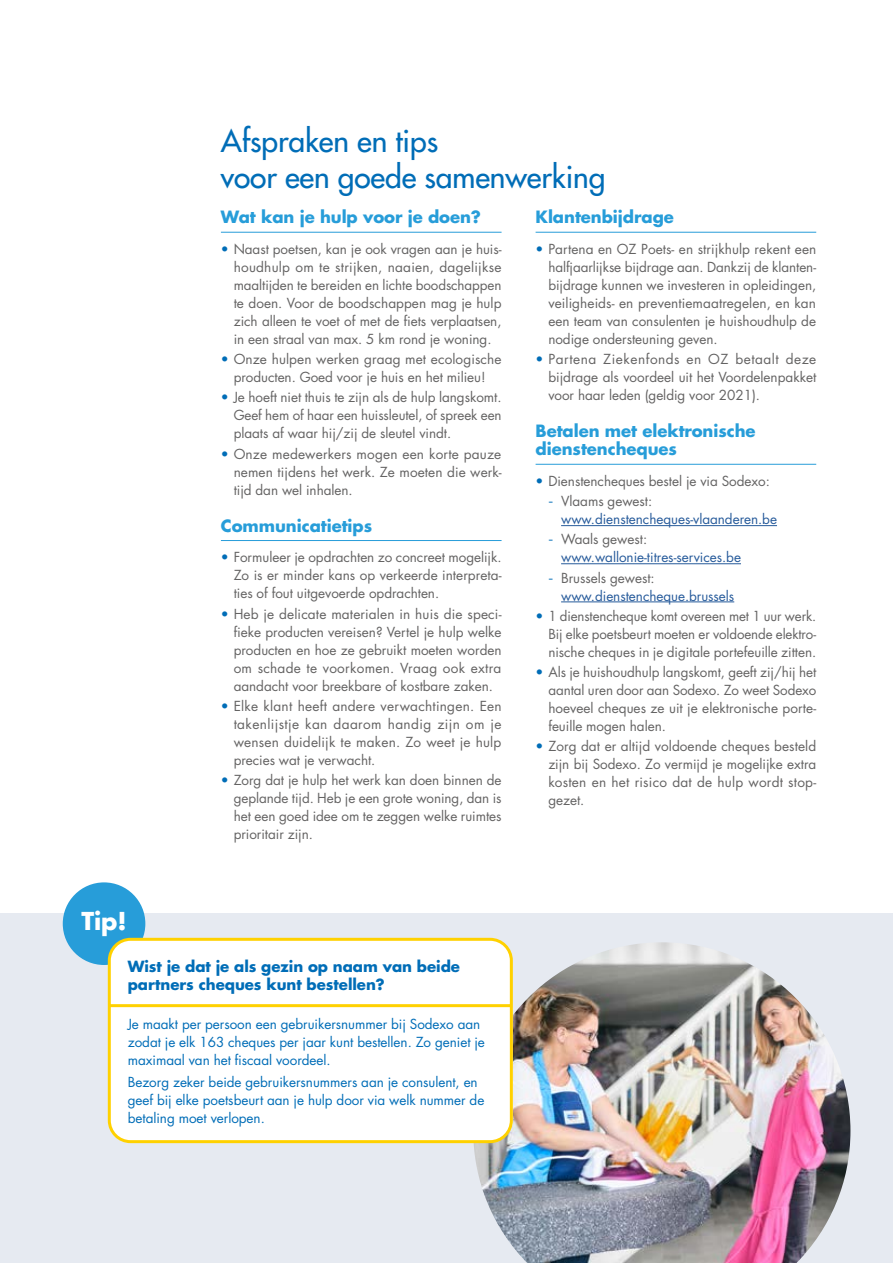
<style>
.page{position:relative;width:893px;height:1263px;background:#fff}
.page>*{position:absolute;margin:0;border:0;box-sizing:border-box;transform-origin:0 0}
.t1{font:500 30px/36px "Futura Std";letter-spacing:-.005em;color:#006db7}
.t2{font:700 24px "Futura Std";color:#fff}
.t3{font:700 16.5px/18px "Futura Std";letter-spacing:-.005em;color:#279dd9}
.t4{font:700 15px/18px "Futura Std";letter-spacing:-.005em;color:#006db7}
.t5{font:13.5px/18px "Futura Std";letter-spacing:-.005em;color:#646363;text-align:justify}
.t6{font:13.5px/18px "Futura Std";letter-spacing:-.005em;color:#006db7}
.t7{font:13.5px/18px "Futura Std";letter-spacing:-.005em;color:#275b9b}
.s1{color:#006db7}
.s2{font-family:"Aller";font-weight:300;color:#006db7}
.s3{color:#646363}
</style>
<div class="page">
<hr style="left:221px;top:232px;width:281px;height:1px;background:#279dd9">
<hr style="left:221px;top:540px;width:281px;height:1px;background:#279dd9">
<hr style="left:536px;top:232px;width:280px;height:1px;background:#279dd9">
<hr style="left:536px;top:464px;width:280px;height:1px;background:#279dd9">
<hr style="left:561px;top:525px;width:216px;height:1px;background:#275b9b">
<hr style="left:561px;top:563px;width:180px;height:1px;background:#275b9b">
<hr style="left:561px;top:601px;width:173px;height:1px;background:#275b9b">
<div style="left:0;top:913px;width:893px;height:350px;background:#e6eaf1"></div>
<div style="left:63px;top:882px;width:82px;height:83px;background:#279dd9;border-radius:50%"></div>
<img style="left:473px;top:942px;width:377px;height:321px">
<div style="left:109px;top:939px;width:402px;height:203px;background:#fff;border-radius:21px"></div>
<div style="left:108px;top:938px;width:405px;height:205px;border:3px solid #ffd100;border-radius:21px"></div>
<hr style="left:109px;top:1004px;width:402px;height:3px;background:#ffd100">
<h2 class="t2" style="left:81px;top:905px;width:47px">Tip!</h2>
<h1 class="t1" style="left:221px;top:123px;width:386px">Afspraken en tips<br>voor een goede samenwerking</h1>
<p class="t3" style="left:221px;top:208px;width:261px">Wat kan je hulp voor je doen?</p>
<p class="t5" style="left:234px;top:240px;width:269px;text-indent:-13px"><span class="s1">•</span> Naast poetsen, kan je ook vragen aan je huis&shy;houdhulp om te strijken, naaien, dagelijkse maaltijden te bereiden en lichte boodschappen te doen. Voor de boodschappen mag je hulp zich alleen te voet of met de fiets verplaatsen, in een straal van max. 5 km rond je woning.</p>
<p class="t5" style="left:221px;top:350px;width:282px;text-align:center"><span class="s1">•</span> Onze hulpen werken graag met ecologische producten. Goed voor je huis en het milieu!</p>
<p class="t5" style="left:234px;top:389px;width:269px;text-indent:-13px"><span class="s1">•</span> Je hoeft niet thuis te zijn als de hulp langskomt.<br>Geef hem of haar een huissleutel, of spreek een plaats af waar hij/zij de sleutel vindt.</p>
<p class="t5" style="left:234px;top:445px;width:269px;text-indent:-13px"><span class="s1">•</span> Onze medewerkers mogen een korte pauze nemen tijdens het werk. Ze moeten die werk&shy;tijd dan wel inhalen.</p>
<p class="t3" style="left:221px;top:516px;width:153px">Communicatietips</p>
<p class="t5" style="left:234px;top:549px;width:269px;text-indent:-13px"><span class="s1">•</span> Formuleer je opdrachten zo concreet mogelijk.<br>Zo is er minder kans op verkeerde interpreta&shy;ties of fout uitgevoerde opdrachten.</p>
<p class="t5" style="left:234px;top:605px;width:269px;text-indent:-13px"><span class="s1">•</span> Heb je delicate materialen in huis die speci&shy;fieke producten vereisen? Vertel je hulp welke producten en hoe ze gebruikt moeten worden om schade te voorkomen. Vraag ook extra aandacht voor breekbare of kostbare zaken.</p>
<p class="t5" style="left:234px;top:697px;width:270px;text-indent:-13px"><span class="s1">•</span> Elke klant heeft andere verwachtingen. Een takenlijstje kan daarom handig zijn om je wensen duidelijk te maken. Zo weet je hulp precies wat je verwacht.</p>
<p class="t5" style="left:234px;top:771px;width:269px;text-indent:-13px"><span class="s1">•</span> Zorg dat je hulp het werk kan doen binnen de geplande tijd. Heb je een grote woning, dan is het een goed idee om te zeggen welke ruimtes prioritair zijn.</p>
<p class="t3" style="left:536px;top:208px;width:140px">Klantenbijdrage</p>
<p class="t5" style="left:548px;top:240px;width:269px;text-indent:-13px"><span class="s1">•</span> Partena en OZ Poets- en strijkhulp rekent een halfjaarlijkse bijdrage aan. Dankzij de klanten&shy;bijdrage kunnen we investeren in opleidingen, veiligheids- en preventiemaatregelen, en kan een team van consulenten je huishoudhulp de nodige ondersteuning geven.</p>
<p class="t5" style="left:548px;top:350px;width:270px;text-indent:-13px"><span class="s1">•</span> Partena Ziekenfonds en OZ betaalt deze bijdrage als voordeel uit het Voordelenpakket voor haar leden (geldig voor 2021).</p>
<p class="t3" style="left:536px;top:422px;width:221px">Betalen met elektronische dienstencheques</p>
<p class="t5" style="left:536px;top:472px;width:236px"><span class="s1">•</span> Dienstencheques bestel je via Sodexo:</p>
<p class="t7" style="left:561px;top:492px;width:217px;text-indent:-13px"><span class="s2">-</span> <span class="s3">Vlaams gewest: </span>www.dienstencheques-vlaanderen.be</p>
<p class="t7" style="left:561px;top:531px;width:181px;text-indent:-13px"><span class="s2">-</span> <span class="s3">Waals gewest: </span>www.wallonie-titres-services.be</p>
<p class="t7" style="left:561px;top:569px;width:175px;text-indent:-13px"><span class="s2">-</span> <span class="s3">Brussels gewest: </span>www.dienstencheque.brussels</p>
<p class="t5" style="left:548px;top:607px;width:269px;text-indent:-13px"><span class="s1">•</span> 1 dienstencheque komt overeen met 1 uur werk.<br>Bij elke poetsbeurt moeten er voldoende elektro&shy;nische cheques in je digitale portefeuille zitten.</p>
<p class="t5" style="left:548px;top:663px;width:270px;text-indent:-13px"><span class="s1">•</span> Als je huishoudhulp langskomt, geeft zij/hij het aantal uren door aan Sodexo. Zo weet Sodexo hoeveel cheques ze uit je elektronische porte&shy;feuille mogen halen.</p>
<p class="t5" style="left:548px;top:737px;width:269px;text-indent:-13px"><span class="s1">•</span> Zorg dat er altijd voldoende cheques besteld zijn bij Sodexo. Zo vermijd je mogelijke extra kosten en het risico dat de hulp wordt stop&shy;gezet.</p>
<p class="t4" style="left:128px;top:957px;width:334px">Wist je dat je als gezin op naam van beide partners cheques kunt bestellen?</p>
<p class="t6" style="left:128px;top:1015px;width:359px">Je maakt per persoon een gebruikersnummer bij Sodexo aan zodat je elk 163 cheques per jaar kunt bestellen. Zo geniet je maximaal van het fiscaal voordeel.</p>
<p class="t6" style="left:128px;top:1073px;width:358px">Bezorg zeker beide gebruikersnummers aan je consulent, en geef bij elke poetsbeurt aan je hulp door via welk nummer de betaling moet verlopen.</p>
</div>
